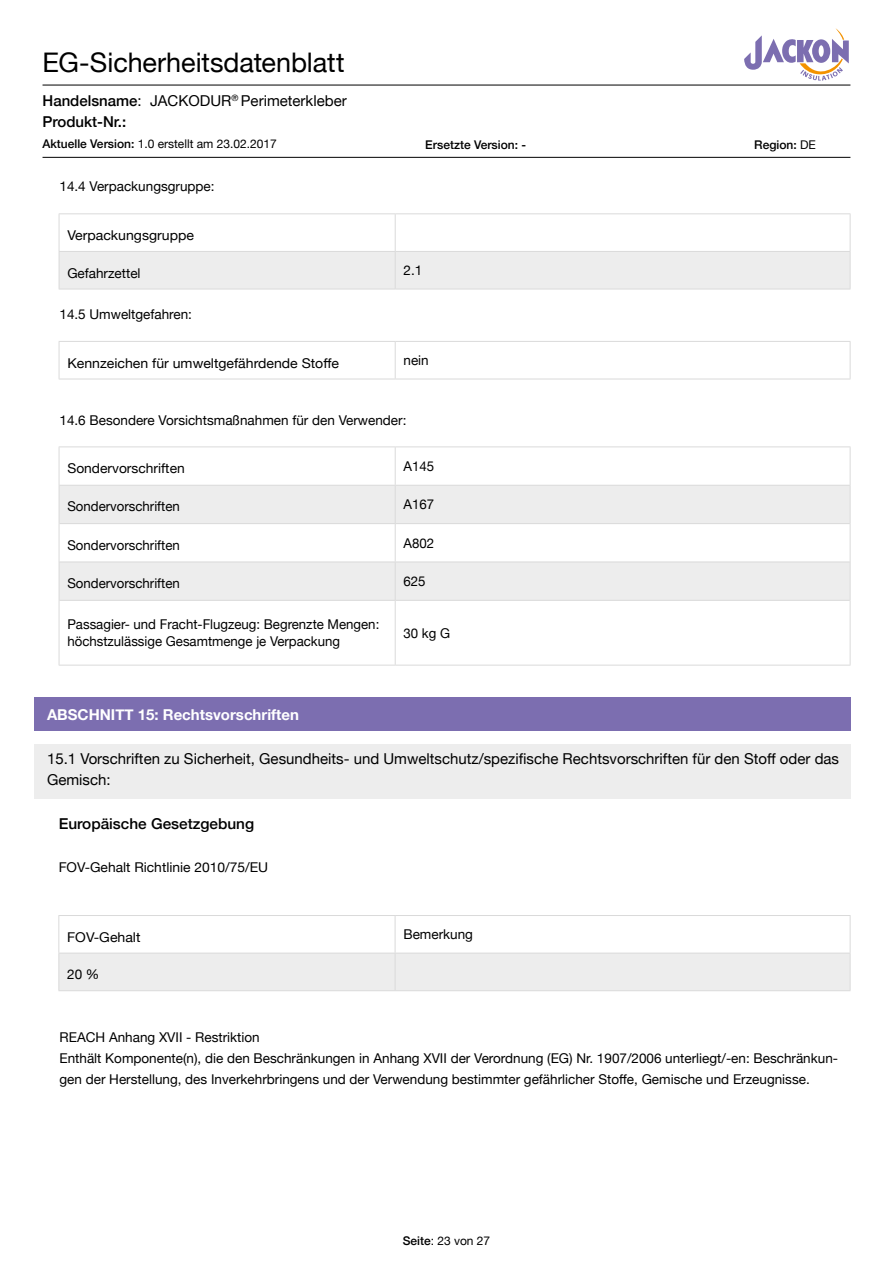
<style>
.page{position:relative;width:893px;height:1263px;background:#fff}
.page>*{position:absolute;margin:0;border:0;box-sizing:border-box;transform-origin:0 0}
.t1{font:27px "Helvetica Neue";letter-spacing:-.005em;color:#000}
.t2{font:15px/21px "Helvetica Neue";color:#000}
.t3{font:700 15px "Helvetica Neue";color:#fff}
.t4{font:500 15px "Helvetica Neue";color:#000}
.t5{font:13.5px/21.3px "Helvetica Neue";color:#000}
.t6{font:13.5px "Helvetica Neue";color:#000;scale:1.04 1}
.t7{font:12px "Helvetica Neue";color:#000}
.t8{font:500 12px "Helvetica Neue";color:#000}
.s1{font-weight:500}
.s2{font-weight:400}
</style>
<div class="page">
<svg style="left:744px;top:28px;width:105px;height:53px"></svg>
<hr style="left:43px;top:85px;width:807px;height:1px;background:#000">
<hr style="left:43px;top:157px;width:807px;height:1px;background:#000">
<svg style="left:60px;top:214px;width:790px;height:75px"></svg>
<hr style="left:59px;top:252px;width:1px;height:37px;background:#dadada">
<hr style="left:395px;top:252px;width:1px;height:37px;background:#dadada">
<hr style="left:850px;top:252px;width:1px;height:37px;background:#dadada">
<hr style="left:59px;top:289px;width:336px;height:1px;background:#dadada">
<hr style="left:395px;top:289px;width:455px;height:1px;background:#dadada">
<hr style="left:59px;top:213px;width:336px;height:1px;background:#dadada">
<hr style="left:59px;top:214px;width:1px;height:37px;background:#dadada">
<hr style="left:395px;top:213px;width:455px;height:1px;background:#dadada">
<hr style="left:395px;top:214px;width:1px;height:37px;background:#dadada">
<hr style="left:850px;top:214px;width:1px;height:37px;background:#dadada">
<hr style="left:59px;top:251px;width:336px;height:1px;background:#dadada">
<hr style="left:395px;top:251px;width:455px;height:1px;background:#dadada">
<svg style="left:60px;top:342px;width:790px;height:37px"></svg>
<hr style="left:395px;top:342px;width:1px;height:37px;background:#dadada">
<hr style="left:59px;top:341px;width:336px;height:1px;background:#dadada">
<hr style="left:59px;top:342px;width:1px;height:37px;background:#dadada">
<hr style="left:395px;top:341px;width:455px;height:1px;background:#dadada">
<hr style="left:850px;top:342px;width:1px;height:37px;background:#dadada">
<hr style="left:59px;top:379px;width:336px;height:1px;background:#dadada">
<hr style="left:395px;top:379px;width:455px;height:1px;background:#dadada">
<svg style="left:60px;top:447px;width:790px;height:218px"></svg>
<svg style="left:60px;top:486px;width:790px;height:114px;fill:#ededed"></svg>
<hr style="left:395px;top:447px;width:1px;height:38px;background:#dadada">
<hr style="left:395px;top:486px;width:1px;height:37px;background:#dadada">
<hr style="left:395px;top:524px;width:1px;height:38px;background:#dadada">
<hr style="left:395px;top:562px;width:1px;height:38px;background:#dadada">
<hr style="left:395px;top:601px;width:1px;height:64px;background:#dadada">
<hr style="left:59px;top:446px;width:336px;height:1px;background:#dadada">
<hr style="left:395px;top:446px;width:455px;height:1px;background:#dadada">
<hr style="left:59px;top:447px;width:1px;height:38px;background:#dadada">
<hr style="left:850px;top:447px;width:1px;height:38px;background:#dadada">
<hr style="left:59px;top:485px;width:336px;height:1px;background:#dadada">
<hr style="left:395px;top:485px;width:455px;height:1px;background:#dadada">
<hr style="left:59px;top:485px;width:1px;height:39px;background:#dadada">
<hr style="left:850px;top:485px;width:1px;height:39px;background:#dadada">
<hr style="left:59px;top:523px;width:336px;height:1px;background:#dadada">
<hr style="left:395px;top:523px;width:455px;height:1px;background:#dadada">
<hr style="left:59px;top:524px;width:1px;height:38px;background:#dadada">
<hr style="left:850px;top:524px;width:1px;height:38px;background:#dadada">
<hr style="left:59px;top:562px;width:336px;height:1px;background:#dadada">
<hr style="left:395px;top:562px;width:455px;height:1px;background:#dadada">
<hr style="left:59px;top:562px;width:1px;height:38px;background:#dadada">
<hr style="left:850px;top:562px;width:1px;height:38px;background:#dadada">
<hr style="left:59px;top:600px;width:336px;height:1px;background:#dadada">
<hr style="left:395px;top:600px;width:455px;height:1px;background:#dadada">
<hr style="left:59px;top:665px;width:336px;height:1px;background:#dadada">
<hr style="left:395px;top:665px;width:455px;height:1px;background:#dadada">
<hr style="left:59px;top:600px;width:1px;height:65px;background:#dadada">
<hr style="left:850px;top:600px;width:1px;height:65px;background:#dadada">
<div style="left:34px;top:697px;width:816px;height:34px;background:#7c6eb0"></div>
<div style="left:34px;top:744px;width:816px;height:55px;background:#ededed"></div>
<svg style="left:59px;top:916px;width:791px;height:74px"></svg>
<hr style="left:395px;top:953px;width:1px;height:37px;background:#dadada">
<hr style="left:58px;top:953px;width:1px;height:37px;background:#dadada">
<hr style="left:850px;top:953px;width:1px;height:37px;background:#dadada">
<hr style="left:58px;top:990px;width:337px;height:1px;background:#dadada">
<hr style="left:395px;top:990px;width:455px;height:1px;background:#dadada">
<hr style="left:58px;top:915px;width:337px;height:1px;background:#dadada">
<hr style="left:58px;top:916px;width:1px;height:37px;background:#dadada">
<hr style="left:395px;top:915px;width:455px;height:1px;background:#dadada">
<hr style="left:395px;top:916px;width:1px;height:37px;background:#dadada">
<hr style="left:850px;top:916px;width:1px;height:37px;background:#dadada">
<hr style="left:58px;top:953px;width:337px;height:1px;background:#dadada">
<hr style="left:395px;top:953px;width:455px;height:1px;background:#dadada">
<h1 class="t1" style="left:43px;top:43px;width:304px">EG-Sicherheitsdatenblatt</h1>
<p class="t2" style="left:43px;top:91px;width:306px"><span class="s1">Handelsname</span>: JACKODUR<sup>®</sup> Perimeterkleber<br><span class="s1">Produkt-Nr.:</span></p>
<p class="t7" style="left:43px;top:135px;width:236px"><span class="s1">Aktuelle Version:</span> 1.0 erstellt am 23.02.2017</p>
<p class="t8" style="left:425px;top:135px;width:102px">Ersetzte Version: -</p>
<p class="t8" style="left:754px;top:135px;width:63px">Region: <span class="s2">DE</span></p>
<p class="t5" style="left:60px;top:177px;width:157px">14.4 Verpackungsgruppe:</p>
<p class="t6" style="left:67px;top:225px;width:123px">Verpackungsgruppe</p>
<p class="t5" style="left:67px;top:263px;width:75px">Gefahrzettel</p>
<p class="t5" style="left:404px;top:260px;width:20px">2.1</p>
<p class="t5" style="left:60px;top:304px;width:134px">14.5 Umweltgefahren:</p>
<p class="t6" style="left:67px;top:353px;width:263px">Kennzeichen für umweltgefährdende Stoffe</p>
<p class="t5" style="left:404px;top:350px;width:27px">nein</p>
<p class="t5" style="left:60px;top:411px;width:348px">14.6 Besondere Vorsichtsmaßnahmen für den Verwender:</p>
<p class="t5" style="left:67px;top:458px;width:119px">Sondervorschriften</p>
<p class="t5" style="left:404px;top:456px;width:32px">A145</p>
<p class="t5" style="left:67px;top:497px;width:114px">Sondervorschriften</p>
<p class="t5" style="left:404px;top:495px;width:32px">A167</p>
<p class="t5" style="left:67px;top:535px;width:114px">Sondervorschriften</p>
<p class="t5" style="left:404px;top:533px;width:32px">A802</p>
<p class="t5" style="left:67px;top:573px;width:114px">Sondervorschriften</p>
<p class="t5" style="left:404px;top:571px;width:24px">625</p>
<p class="t5" style="left:67px;top:617px;width:313px;line-height:16.2px">Passagier- und Fracht-Flugzeug: Begrenzte Mengen: höchstzulässige Gesamtmenge je Verpackung</p>
<p class="t5" style="left:404px;top:623px;width:48px">30 kg G</p>
<p class="t3" style="left:47px;top:703px;width:253px">ABSCHNITT 15: Rechtsvorschriften</p>
<p class="t2" style="left:47px;top:749px;width:794px">15.1 Vorschriften zu Sicherheit, Gesundheits- und Umweltschutz/spezifische Rechtsvorschriften für den Stoff oder das<br>Gemisch:</p>
<p class="t4" style="left:59px;top:812px;width:197px">Europäische Gesetzgebung</p>
<p class="t5" style="left:59px;top:857px;width:211px">FOV-Gehalt Richtlinie 2010/75/EU</p>
<p class="t6" style="left:67px;top:927px;width:72px">FOV-Gehalt</p>
<p class="t5" style="left:403px;top:924px;width:71px">Bemerkung</p>
<p class="t5" style="left:67px;top:965px;width:34px">20 %</p>
<p class="t5" style="left:60px;top:1027px;width:780px">REACH Anhang XVII - Restriktion<br>Enthält Komponente(n), die den Beschränkungen in Anhang XVII der Verordnung (EG) Nr. 1907/2006 unterliegt/-en: Beschränkun&shy;gen der Herstellung, des Inverkehrbringens und der Verwendung bestimmter gefährlicher Stoffe, Gemische und Erzeugnisse.</p>
<p class="t7" style="left:403px;top:1232px;width:89px"><span class="s1">Seite</span>: 23 von 27</p>
</div>
